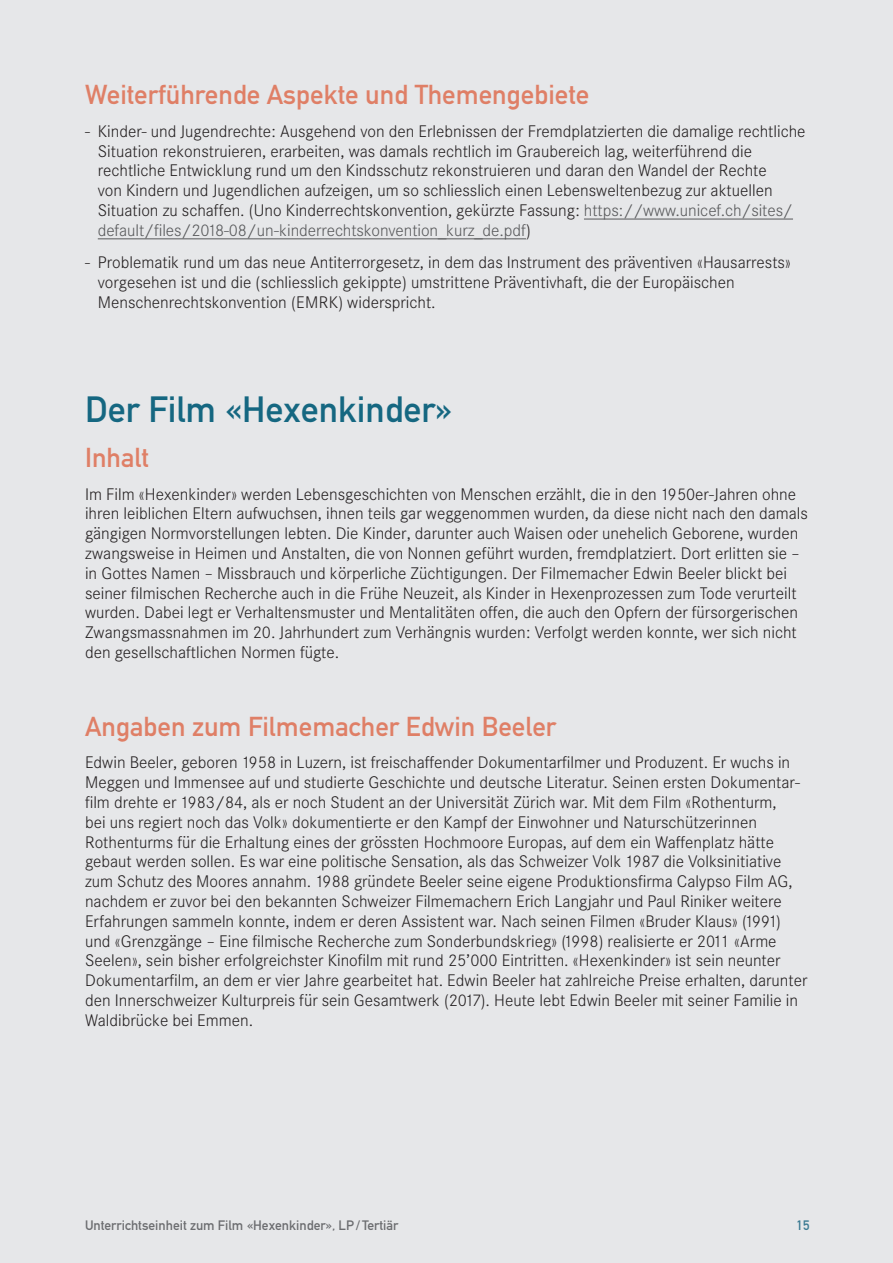
<style>
.page{position:relative;width:893px;height:1263px;background:#e6e7e9}
.page>*{position:absolute;margin:0;border:0;box-sizing:border-box;transform-origin:0 0}
.titel_01{font:36px "DIN Mittelschrift Std";color:#156781}
.Untertitel{font:27px "DIN Mittelschrift Std";color:#df7f66}
.lauftext{font:300 16.5px/19.8px "Corporate SBQ";color:#231f20}
.lauftext_ez{font:300 16.5px/19.8px "Corporate SBQ";color:#231f20}
.t1{font:13.5px "DIN Mittelschrift Std";color:#6c6d70}
.t2{font:13.5px "DIN Mittelschrift Std";color:#3c7b93}
.s1{color:#57585a}
</style>
<div class="page">
<hr style="left:584px;top:219px;width:209px;height:1px;background:#57585a">
<hr style="left:98px;top:238px;width:428px;height:1px;background:#57585a">
<p class="Untertitel" style="left:85px;top:79px;width:506px">Weiterführende Aspekte und Themengebiete</p>
<p class="lauftext_ez" style="left:98px;top:121px;width:709px;text-indent:-13px">- Kinder- und Jugendrechte: Ausgehend von den Erlebnissen der Fremdplatzierten die damalige rechtliche Situation rekonstruieren, erarbeiten, was damals rechtlich im Graubereich lag, weiterführend die rechtliche Entwicklung rund um den Kindsschutz rekonstruieren und daran den Wandel der Rechte<br>von Kindern und Jugendlichen aufzeigen, um so schliesslich einen Lebensweltenbezug zur aktuellen Situation zu schaffen. (Uno Kinderrechtskonvention, gekürzte Fassung: <span class="s1">https://www.unicef.ch/sites/ default/files/2018-08/un-kinderrechtskonvention_kurz_de.pdf</span>)</p>
<p class="lauftext_ez" style="left:98px;top:253px;width:695px;text-indent:-13px">- Problematik rund um das neue Antiterrorgesetz, in dem das Instrument des präventiven «Hausarrests» vorgesehen ist und die (schliesslich gekippte) umstrittene Präventivhaft, die der Europäischen<br>Menschenrechtskonvention (EMRK) widerspricht.</p>
<p class="titel_01" style="left:85px;top:388px;width:369px">Der Film «Hexenkinder»</p>
<p class="Untertitel" style="left:85px;top:442px;width:65px">Inhalt</p>
<p class="lauftext" style="left:85px;top:484px;width:724px">Im Film «Hexenkinder» werden Lebensgeschichten von Menschen erzählt, die in den 1950er-Jahren ohne ihren leiblichen Eltern aufwuchsen, ihnen teils gar weggenommen wurden, da diese nicht nach den damals gängigen Normvorstellungen lebten. Die Kinder, darunter auch Waisen oder unehelich Geborene, wurden zwangsweise in Heimen und Anstalten, die von Nonnen geführt wurden, fremdplatziert. Dort erlitten sie – in Gottes Namen – Missbrauch und körperliche Züchtigungen. Der Filmemacher Edwin Beeler blickt bei seiner filmischen Recherche auch in die Frühe Neuzeit, als Kinder in Hexenprozessen zum Tode verurteilt wurden. Dabei legt er Verhaltensmuster und Mentalitäten offen, die auch den Opfern der fürsorgerischen Zwangsmassnahmen im 20. Jahrhundert zum Verhängnis wurden: Verfolgt werden konnte, wer sich nicht den gesellschaftlichen Normen fügte.</p>
<p class="Untertitel" style="left:85px;top:710px;width:473px">Angaben zum Filmemacher Edwin Beeler</p>
<p class="lauftext" style="left:85px;top:753px;width:724px">Edwin Beeler, geboren 1958 in Luzern, ist freischaffender Dokumentarfilmer und Produzent. Er wuchs in Meggen und Immensee auf und studierte Geschichte und deutsche Literatur. Seinen ersten Dokumentar&shy;film drehte er 1983/84, als er noch Student an der Universität Zürich war. Mit dem Film «Rothenturm,<br>bei uns regiert noch das Volk» dokumentierte er den Kampf der Einwohner und Naturschützerinnen Rothenturms für die Erhaltung eines der grössten Hochmoore Europas, auf dem ein Waffenplatz hätte gebaut werden sollen. Es war eine politische Sensation, als das Schweizer Volk 1987 die Volksinitiative zum Schutz des Moores annahm. 1988 gründete Beeler seine eigene Produktionsfirma Calypso Film AG, nachdem er zuvor bei den bekannten Schweizer Filmemachern Erich Langjahr und Paul Riniker weitere Erfahrungen sammeln konnte, indem er deren Assistent war. Nach seinen Filmen «Bruder Klaus» (1991) und «Grenzgänge – Eine filmische Recherche zum Sonderbundskrieg» (1998) realisierte er 2011 «Arme Seelen», sein bisher erfolgreichster Kinofilm mit rund 25’000 Eintritten. «Hexenkinder» ist sein neunter Dokumentarfilm, an dem er vier Jahre gearbeitet hat. Edwin Beeler hat zahlreiche Preise erhalten, darunter den Innerschweizer Kulturpreis für sein Gesamtwerk (2017). Heute lebt Edwin Beeler mit seiner Familie in Waldibrücke bei Emmen.</p>
<p class="t1" style="left:85px;top:1217px;width:315px">Unterrichtseinheit zum Film «Hexenkinder», LP/ Tertiär</p>
<p class="t2" style="left:797px;top:1217px;width:14px">15</p>
</div>
